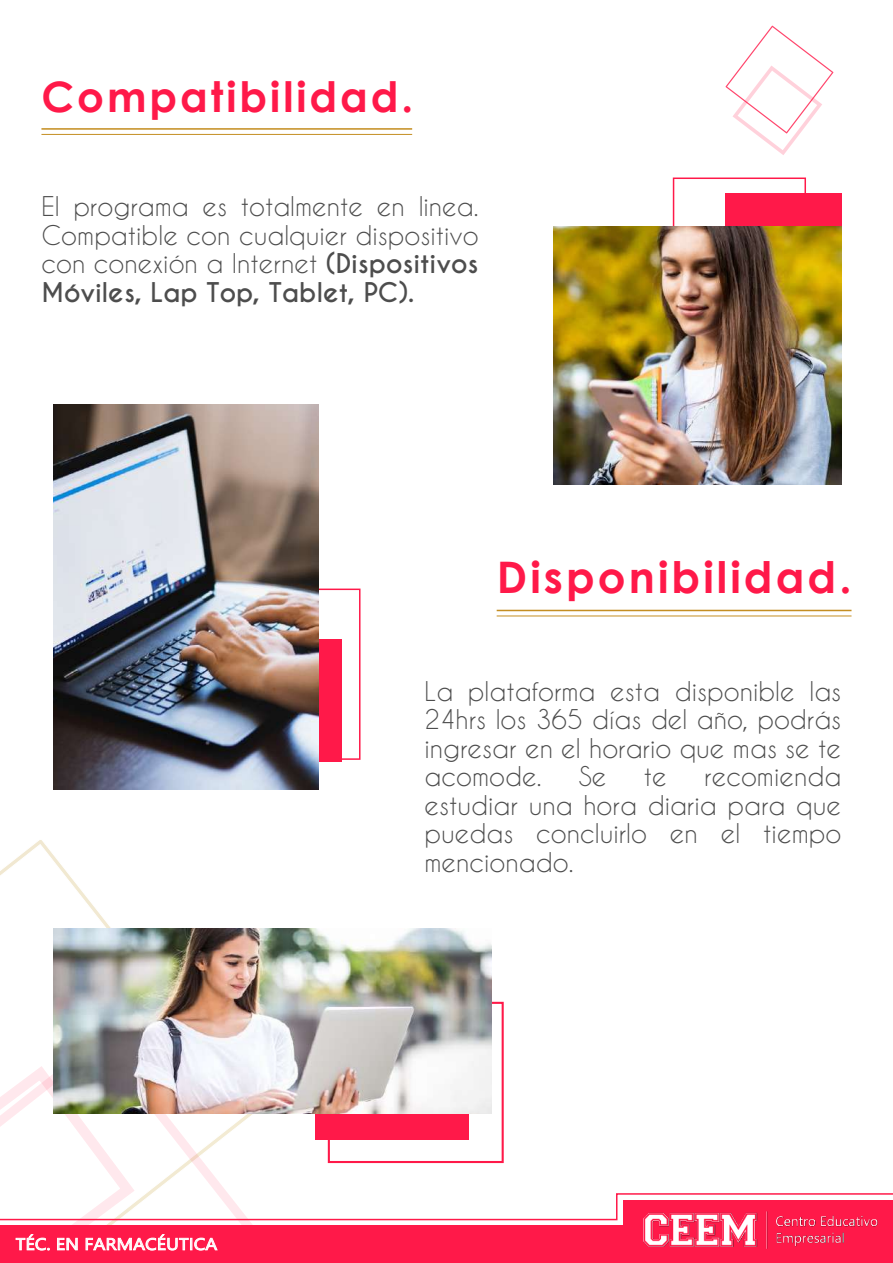
<style>
.page{position:relative;width:893px;height:1263px;background:#fff}
.page>*{position:absolute;margin:0;border:0;box-sizing:border-box;transform-origin:0 0}
.t1{font:700 43.5px "Century Gothic";letter-spacing:.07em;color:#ff1949}
.t2{font:700 42px "Century Gothic";letter-spacing:.07em;color:#ff1949}
.t3{font:25.5px/28.5px "Caviar Dreams";color:#4d4d4d;text-align:justify}
.t4{font:16.5px "Segoe UI Historic";letter-spacing:.01em;color:#fff;scale:1.11 1}
.s1{font-weight:700}
</style>
<div class="page">
<svg style="left:0;top:840px;width:256px;height:89px"></svg>
<div style="left:725px;top:194px;width:116px;height:99px;background:#ff1949"></div>
<svg style="left:726px;top:26px;width:107px;height:129px"></svg>
<div style="left:673px;top:177px;width:133px;height:125px;border:2px solid #ff1949"></div>
<img style="left:554px;top:226px;width:287px;height:259px">
<div style="left:201px;top:639px;width:140px;height:123px;background:#ff1949"></div>
<div style="left:188px;top:588px;width:172px;height:172px;border:2px solid #ff1949"></div>
<img style="left:53px;top:404px;width:266px;height:385px">
<img style="left:53px;top:929px;width:439px;height:137px">
<svg style="left:53px;top:1036px;width:266px;height:30px"></svg>
<hr style="left:41px;top:128px;width:371px;height:2px;background:#c48e22">
<hr style="left:41px;top:134px;width:371px;height:1px;background:#c48e22">
<hr style="left:497px;top:610px;width:354px;height:1px;background:#c48e22">
<hr style="left:497px;top:616px;width:354px;height:1px;background:#c48e22">
<svg style="left:0;top:1066px;width:893px;height:197px"></svg>
<h2 class="t2" style="left:41px;top:65px;width:373px">Compatibilidad.</h2>
<p class="t3" style="left:41px;top:192px;width:439px">El programa es totalmente en linea.<br>Compatible con cualquier dispositivo con conexión a Internet <span class="s1">(Dispositivos Móviles, Lap Top, Tablet, PC).</span></p>
<h1 class="t1" style="left:497px;top:544px;width:356px">Disponibilidad.</h1>
<p class="t4" style="left:16px;top:1234px;width:183px">TÉC. EN FARMACÉUTICA</p>
<p class="t3" style="left:424px;top:676px;width:418px">La plataforma esta disponible las 24hrs los 365 días del año, podrás ingresar en el horario que mas se te acomode.</p>
<p class="t3" style="left:579px;top:762px;width:29px">Se</p>
<p class="t3" style="left:644px;top:762px;width:25px">te</p>
<p class="t3" style="left:424px;top:762px;width:418px;text-indent:280px">recomienda estudiar una hora diaria para que puedas concluirlo en el tiempo mencionado.</p>
</div>
